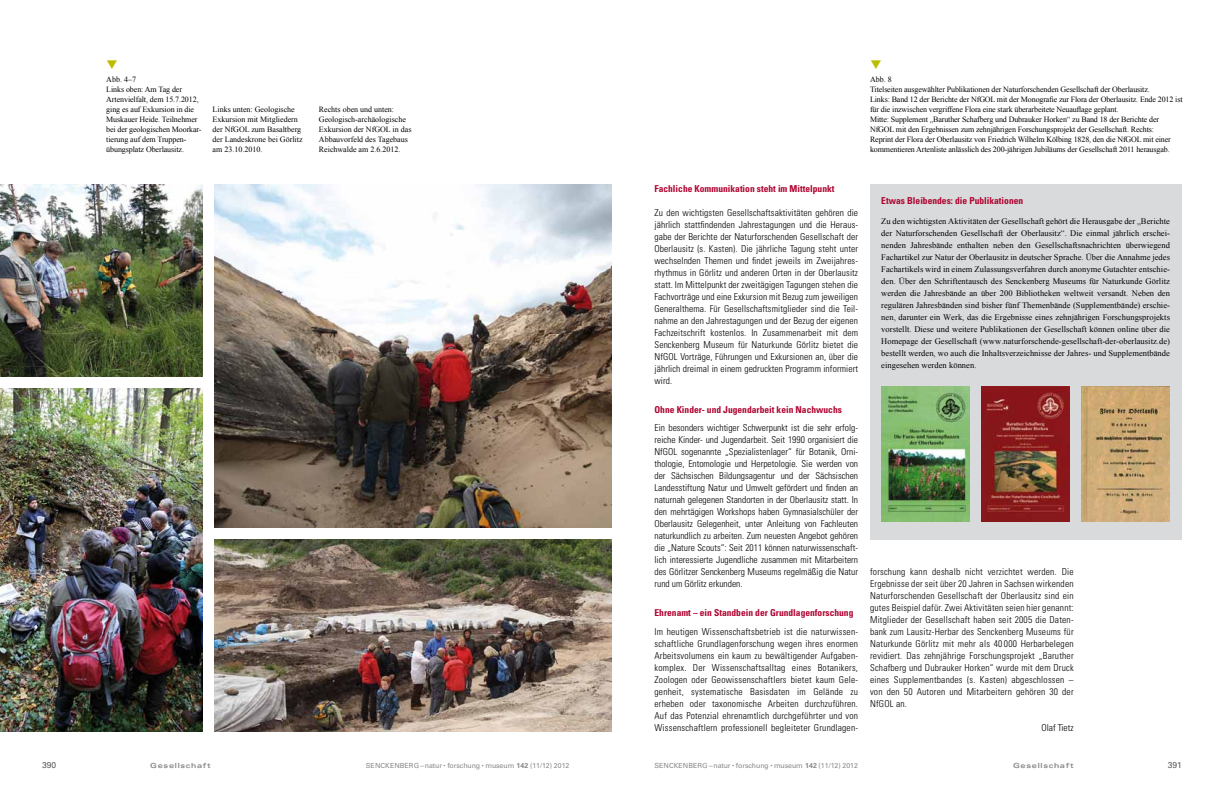
<style>
.page{position:relative;width:1224px;height:792px;background:#fff}
.page>*{position:absolute;margin:0;border:0;box-sizing:border-box;transform-origin:0 0}
.t1{font:300 condensed 9.5px/12px "Univers";letter-spacing:.01em;color:#000;text-align:justify}
.t2{font:700 condensed 9.5px "Univers";color:#af022f}
.t3{font:8.5px/12px "Times New Roman";letter-spacing:.005em;color:#000;text-align:justify}
.t4{font:500 8.5px "Univers CE";color:#58585a}
.t5{font:8px/10px "Times New Roman";letter-spacing:-.015em;color:#000}
.t6{font:500 7px "Univers CE";letter-spacing:-.01em;color:#87888a}
.t7{font:700 expanded 7px "Univers";letter-spacing:.1em;color:#87888a}
.s1{font-size:4px}
.s2{font-weight:700}
</style>
<div class="page">
<div style="left:870px;top:184px;width:311px;height:356px;background:#d9dadb"></div>
<img style="left:881px;top:386px;width:88px;height:135px">
<img style="left:981px;top:386px;width:89px;height:135px">
<img style="left:1081px;top:386px;width:89px;height:136px">
<img style="left:0;top:184px;width:203px;height:193px">
<img style="left:215px;top:184px;width:397px;height:343px">
<img style="left:0;top:389px;width:203px;height:343px">
<img style="left:215px;top:540px;width:397px;height:192px">
<p class="t5" style="left:106px;top:75px;width:97px">Abb. 4–7<br>Links oben: Am Tag der<br>Artenvielfalt, dem 15.7.2012, ging es auf Exkursion in die<br>Muskauer Heide. Teilnehmer bei der geologischen Moorkar&shy;tierung auf dem Truppen&shy;übungsplatz Oberlausitz.</p>
<p class="t5" style="left:213px;top:105px;width:91px">Links unten: Geologische<br>Exkursion mit Mitgliedern der NfGOL zum Basaltberg der Landeskrone bei Görlitz am 23.10.2010.</p>
<p class="t5" style="left:319px;top:104px;width:94px">Rechts oben und unten:<br>Geologisch-archäologische<br>Exkursion der NfGOL in das<br>Abbauvorfeld des Tagebaus<br>Reichwalde am 2.6.2012.</p>
<p class="t5" style="left:870px;top:75px;width:314px">Abb. 8<br>Titelseiten ausgewählter Publikationen der Naturforschenden Gesellschaft der Oberlausitz.<br>Links: Band 12 der Berichte der NfGOL mit der Monografie zur Flora der Oberlausitz. Ende 2012 ist für die inzwischen vergriffene Flora eine stark überarbeitete Neuauflage geplant.<br>Mitte: Supplement „Baruther Schafberg und Dubrauker Horken“ zu Band 18 der Berichte der NfGOL mit den Ergebnissen zum zehnjährigen Forschungsprojekt der Gesellschaft. Rechts:<br>Reprint der Flora der Oberlausitz von Friedrich Wilhelm Kölbing 1828, den die NfGOL mit einer kommentieren Artenliste anlässlich des 200-jährigen Jubiläums der Gesellschaft 2011 herausgab.</p>
<p class="t2" style="left:655px;top:182px;width:181px">Fachliche Kommunikation steht im Mittelpunkt</p>
<p class="t1" style="left:655px;top:206px;width:205px">Zu den wichtigsten Gesellschaftsaktivitäten gehören die jährlich stattfindenden Jahrestagungen und die Heraus&shy;gabe der Berichte der Naturforschenden Gesellschaft der Oberlausitz (s. Kasten). Die jährliche Tagung steht unter wechselnden Themen und findet jeweils im Zweijahres&shy;rhythmus in Görlitz und anderen Orten in der Oberlausitz statt. Im Mittelpunkt der zweitägigen Tagungen stehen die Fachvorträge und eine Exkursion mit Bezug zum jeweiligen Generalthema. Für Gesellschaftsmitglieder sind die Teil&shy;nahme an den Jahrestagungen und der Bezug der eigenen Fachzeitschrift kostenlos. In Zusammenarbeit mit dem Senckenberg Museum für Naturkunde Görlitz bietet die NfGOL Vorträge, Führungen und Exkursionen an, über die jährlich dreimal in einem gedruckten Programm informiert wird.</p>
<p class="t2" style="left:655px;top:403px;width:189px">Ohne Kinder- und Jugendarbeit kein Nachwuchs</p>
<p class="t1" style="left:655px;top:422px;width:205px">Ein besonders wichtiger Schwerpunkt ist die sehr erfolg&shy;reiche Kinder- und Jugendarbeit. Seit 1990 organisiert die NfGOL sogenannte „Spezialistenlager“ für Botanik, Orni&shy;thologie, Entomologie und Herpetologie. Sie werden von der Sächsischen Bildungsagentur und der Sächsischen Landesstiftung Natur und Umwelt gefördert und finden an naturnah gelegenen Standorten in der Oberlausitz statt. In den mehrtägigen Workshops haben Gymnasialschüler der Oberlausitz Gelegenheit, unter Anleitung von Fachleuten naturkundlich zu arbeiten. Zum neuesten Angebot gehören die „Nature Scouts“: Seit 2011 können naturwissenschaft&shy;lich interessierte Jugendliche zusammen mit Mitarbeitern des Görlitzer Senckenberg Museums regelmäßig die Natur rund um Görlitz erkunden.</p>
<p class="t2" style="left:655px;top:607px;width:200px">Ehrenamt – ein Standbein der Grundlagenforschung</p>
<p class="t1" style="left:655px;top:626px;width:205px">Im heutigen Wissenschaftsbetrieb ist die naturwissen&shy;schaftliche Grundlagenforschung wegen ihres enormen Arbeitsvolumens ein kaum zu bewältigender Aufgaben&shy;komplex. Der Wissenschaftsalltag eines Botanikers, Zoologen oder Geowissenschaftlers bietet kaum Gele&shy;genheit, systematische Basisdaten im Gelände zu erheben oder taxonomische Arbeiten durchzuführen.<br>Auf das Potenzial ehrenamtlich durchgeführter und von Wissenschaftlern professionell begleiteter Grundlagen-</p>
<p class="t2" style="left:881px;top:194px;width:143px">Etwas Bleibendes: die Publikationen</p>
<p class="t3" style="left:881px;top:215px;width:290px">Zu den wichtigsten Aktivitäten der Gesellschaft gehört die Herausgabe der „Berichte der Naturforschenden Gesellschaft der Oberlausitz“. Die einmal jährlich erschei&shy;nenden Jahresbände enthalten neben den Gesellschaftsnachrichten überwiegend Fachartikel zur Natur der Oberlausitz in deutscher Sprache. Über die Annahme jedes Fachartikels wird in einem Zulassungsverfahren durch anonyme Gutachter entschie&shy;den. Über den Schriftentausch des Senckenberg Museums für Naturkunde Görlitz werden die Jahresbände an über 200 Bibliotheken weltweit versandt. Neben den regulären Jahresbänden sind bisher fünf Themenbände (Supplementbände) erschie&shy;nen, darunter ein Werk, das die Ergebnisse eines zehnjährigen Forschungsprojekts vorstellt. Diese und weitere Publikationen der Gesellschaft können online über die Homepage der Gesellschaft (www.naturforschende-gesellschaft-der-oberlausitz.de) bestellt werden, wo auch die Inhaltsverzeichnisse der Jahres- und Supplementbände eingesehen werden können.</p>
<p class="t1" style="left:870px;top:566px;width:205px">forschung kann deshalb nicht verzichtet werden. Die Ergebnisse der seit über 20 Jahren in Sachsen wirkenden Naturforschenden Gesellschaft der Oberlausitz sind ein gutes Beispiel dafür. Zwei Aktivitäten seien hier genannt:<br>Mitglieder der Gesellschaft haben seit 2005 die Daten&shy;bank zum Lausitz-Herbar des Senckenberg Museums für Naturkunde Görlitz mit mehr als 40 000 Herbarbelegen revidiert. Das zehnjährige Forschungsprojekt „Baruther Schafberg und Dubrauker Horken“ wurde mit dem Druck eines Supplementbandes (s. Kasten) abgeschlossen – von den 50 Autoren und Mitarbeitern gehören 30 der NfGOL an.</p>
<p class="t1" style="left:1041px;top:722px;width:34px">Olaf Tietz</p>
<p class="t4" style="left:42px;top:760px;width:16px">390</p>
<p class="t7" style="left:150px;top:761px;width:62px">Gesellschaft</p>
<p class="t6" style="left:366px;top:761px;width:205px">SENCKENBERG – natur <span class="s1">•</span> forschung <span class="s1">•</span> museum <span class="s2">142</span> (11/12) 2012</p>
<p class="t6" style="left:655px;top:761px;width:205px">SENCKENBERG – natur <span class="s1">•</span> forschung <span class="s1">•</span> museum <span class="s2">142</span> (11/12) 2012</p>
<p class="t7" style="left:1013px;top:761px;width:62px">Gesellschaft</p>
<p class="t4" style="left:1168px;top:760px;width:16px">391</p>
</div>
